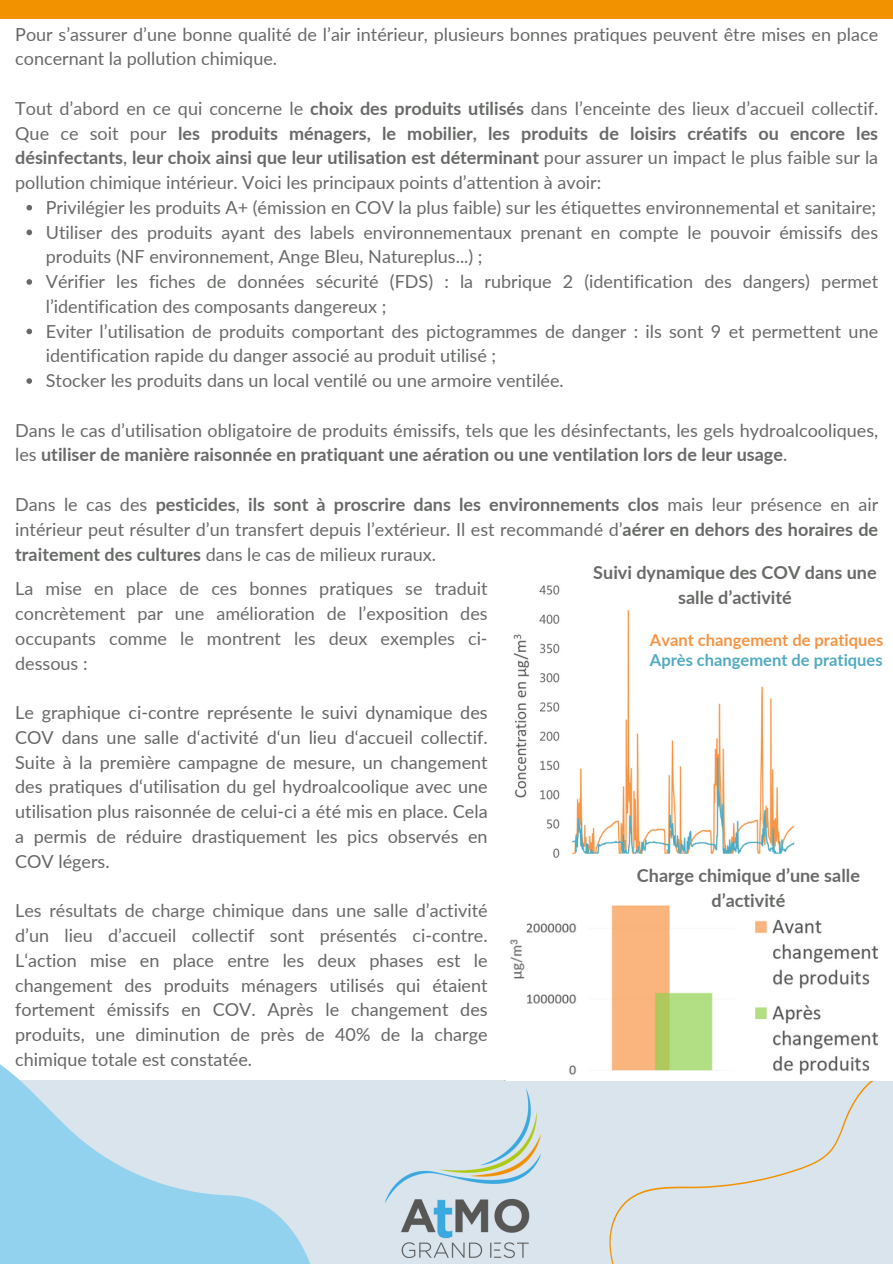
<style>
.page{position:relative;width:893px;height:1264px;background:#fff}
.page>*{position:absolute;margin:0;border:0;box-sizing:border-box;transform-origin:0 0}
.t1{font:18px/24.8px "Lato";color:#676a67}
.t2{font:18px/24.8px "Lato";color:#666;text-align:justify}
.t3{font:700 18px/24.8px "Lato";color:#676a67;text-align:center}
.t4{font:700 16.5px "Lato";color:#f69444}
.t5{font:700 16.5px "Lato";color:#52abbf}
.s1{font-weight:700}
.s2{color:#676a67}
</style>
<div class="page">
<div style="left:0;top:0;width:892px;height:19px;background:#f29200"></div>
<div style="left:0;top:1080px;width:892px;height:183px;background:#d9e4ed"></div>
<svg style="left:0;top:1064px;width:527px;height:199px"></svg>
<svg style="left:580px;top:1080px;width:312px;height:183px"></svg>
<img style="left:385px;top:1088px;width:155px;height:169px">
<img style="left:513px;top:585px;width:282px;height:273px">
<div style="left:573px;top:556px;width:209px;height:40px;background:#fff"></div>
<img style="left:504px;top:905px;width:374px;height:175px">
<svg style="left:26px;top:205px;width:6px;height:5px"></svg>
<svg style="left:26px;top:229px;width:6px;height:6px"></svg>
<svg style="left:26px;top:279px;width:6px;height:6px"></svg>
<svg style="left:26px;top:328px;width:6px;height:6px"></svg>
<svg style="left:26px;top:378px;width:6px;height:6px"></svg>
<p class="t1" style="left:15px;top:21px;width:864px">Pour s’assurer d’une bonne qualité de l’air intérieur, plusieurs bonnes pratiques peuvent être mises en place concernant la pollution chimique.</p>
<p class="t1" style="left:15px;top:95px;width:864px;text-align:justify">Tout d’abord en ce qui concerne le <span class="s1">choix des produits utilisés</span> dans l’enceinte des lieux d’accueil collectif.<br>Que ce soit pour <span class="s1">les produits ménagers, le mobilier, les produits de loisirs créatifs ou encore les désinfectants</span>, <span class="s1">leur choix ainsi que leur utilisation est déterminant</span> pour assurer un impact le plus faible sur la pollution chimique intérieur. Voici les principaux points d’attention à avoir:</p>
<p class="t1" style="left:46px;top:194px;width:831px">Privilégier les produits A+ (émission en COV la plus faible) sur les étiquettes environnemental et sanitaire;</p>
<p class="t1" style="left:46px;top:219px;width:833px">Utiliser des produits ayant des labels environnementaux prenant en compte le pouvoir émissifs des produits (NF environnement, Ange Bleu, Natureplus...) ;</p>
<p class="t1" style="left:46px;top:269px;width:833px">Vérifier les fiches de données sécurité (FDS) : la rubrique 2 (identification des dangers) permet l’identification des composants dangereux ;</p>
<p class="t1" style="left:46px;top:318px;width:833px">Eviter l’utilisation de produits comportant des pictogrammes de danger : ils sont 9 et permettent une identification rapide du danger associé au produit utilisé ;</p>
<p class="t1" style="left:46px;top:368px;width:519px">Stocker les produits dans un local ventilé ou une armoire ventilée.</p>
<p class="t1" style="left:15px;top:417px;width:864px">Dans le cas d’utilisation obligatoire de produits émissifs, tels que les désinfectants, les gels hydroalcooliques, les <span class="s1">utiliser de manière raisonnée en pratiquant une aération ou une ventilation lors de leur usage</span>.</p>
<p class="t1" style="left:15px;top:491px;width:864px;text-align:justify">Dans le cas des <span class="s1">pesticides</span>, <span class="s1">ils sont à proscrire dans les environnements clos</span> mais leur présence en air intérieur peut résulter d’un transfert depuis l’extérieur. Il est recommandé d’<span class="s1">aérer en dehors des horaires de traitement des cultures</span> dans le cas de milieux ruraux.</p>
<p class="t1" style="left:15px;top:576px;width:474px;text-align:justify">La mise en place de ces bonnes pratiques se traduit concrètement par une amélioration de l’exposition des occupants comme le montrent les deux exemples ci&shy;dessous :</p>
<p class="t2" style="left:15px;top:699px;width:474px"><span class="s2">Le graphiqu</span>e ci-contre représente le suivi dynamique des COV dans une salle d‘activité d‘un lieu d‘accueil collectif.<br>Suite à la première campagne de mesure, un changement des pratiques d‘utilisation du gel hydroalcoolique avec une utilisation plus raisonnée de celui-ci a été mis en place. Cela a permis de réduire drastiquement les pics observés en COV légers.</p>
<p class="t2" style="left:15px;top:897px;width:474px"><span class="s2">Les résultats de charge chimique dans une salle d’activité d’un lieu d’accueil collectif sont présentés ci-contre.<br></span>L‘action mise en place entre les deux phases est le changement des produits ménagers utilisés qui étaient fortement émissifs en COV. Après le changement des produits, une diminution de près de 40% de la charge chimique totale est constatée.</p>
<p class="t3" style="left:593px;top:560px;width:285px">Suivi dynamique des COV dans une salle d’activité</p>
<p class="t4" style="left:649px;top:629px;width:235px">Avant changement de pratiques</p>
<p class="t5" style="left:649px;top:649px;width:234px">Après changement de pratiques</p>
<p class="t3" style="left:637px;top:863px;width:224px">Charge chimique d’une salle d’activité</p>
</div>
